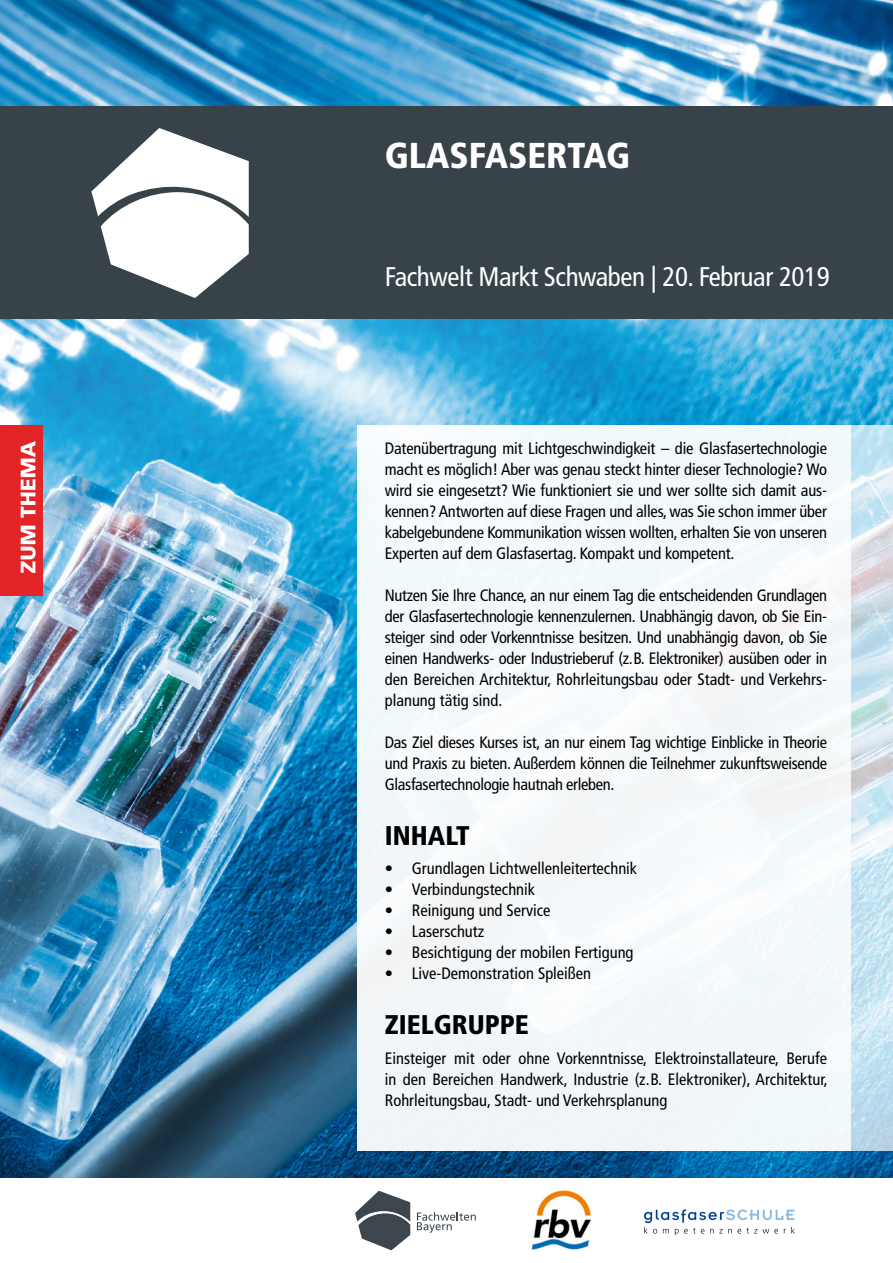
<style>
.page{position:relative;width:893px;height:1263px;background:#fff}
.page>*{position:absolute;margin:0;border:0;box-sizing:border-box;transform-origin:0 0}
.t1{font:900 condensed 36px "Frutiger";color:#fff}
.t2{font:condensed 27px "Frutiger";letter-spacing:-.015em;color:#fff}
.t3{font:900 condensed 27px "Frutiger";color:#000}
.t4{font:condensed 16.5px/21px "Frutiger";color:#000;text-align:justify}
</style>
<div class="page">
<img style="left:0;top:0;width:893px;height:1178px">
<svg style="left:850px;top:425px;width:43px;height:725px;background:#cde3ee"></svg>
<div style="left:357px;top:425px;width:493px;height:725px;background:#f2f8fb"></div>
<div style="left:0;top:425px;width:43px;height:170px;background:#e42528"></div>
<svg style="left:21px;top:441px;width:15px;height:132px"></svg>
<div style="left:0;top:106px;width:893px;height:213px;background:#384249"></div>
<svg style="left:417px;top:1212px;width:59px;height:21px"></svg>
<svg style="left:355px;top:1191px;width:55px;height:59px"></svg>
<img style="left:531px;top:1190px;width:60px;height:60px">
<svg style="left:644px;top:1209px;width:151px;height:26px"></svg>
<svg style="left:91px;top:128px;width:158px;height:170px"></svg>
<h1 class="t1" style="left:385px;top:134px;width:243px">GLASFASERTAG</h1>
<h2 class="t2" style="left:385px;top:260px;width:446px">Fachwelt Markt Schwaben | 20. Februar 2019</h2>
<p class="t4" style="left:385px;top:437px;width:444px">Datenübertragung mit Lichtgeschwindigkeit – die Glasfasertechnologie macht es möglich! Aber was genau steckt hinter dieser Technologie? Wo wird sie eingesetzt? Wie funktioniert sie und wer sollte sich damit aus&shy;kennen? Antworten auf diese Fragen und alles, was Sie schon immer über kabelgebundene Kommunikation wissen wollten, erhalten Sie von unseren Experten auf dem Glasfasertag. Kompakt und kompetent.</p>
<p class="t4" style="left:385px;top:584px;width:444px">Nutzen Sie Ihre Chance, an nur einem Tag die entscheidenden Grundlagen der Glasfasertechnologie kennenzulernen. Unabhängig davon, ob Sie Ein&shy;steiger sind oder Vorkenntnisse besitzen. Und unabhängig davon, ob Sie einen Handwerks- oder Industrieberuf (z.B. Elektroniker) ausüben oder in den Bereichen Architektur, Rohrleitungsbau oder Stadt- und Verkehrs&shy;planung tätig sind.</p>
<p class="t4" style="left:385px;top:731px;width:444px">Das Ziel dieses Kurses ist, an nur einem Tag wichtige Einblicke in Theorie und Praxis zu bieten. Außerdem können die Teilnehmer zukunftsweisende Glasfasertechnologie hautnah erleben.</p>
<h2 class="t3" style="left:385px;top:819px;width:58px">INHALT</h2>
<p class="t4" style="left:385px;top:858px;width:254px">• Grundlagen Lichtwellenleitertechnik</p>
<p class="t4" style="left:385px;top:879px;width:152px">• Verbindungstechnik</p>
<p class="t4" style="left:385px;top:900px;width:167px">• Reinigung und Service</p>
<p class="t4" style="left:385px;top:921px;width:101px">• Laserschutz</p>
<p class="t4" style="left:385px;top:942px;width:250px">• Besichtigung der mobilen Fertigung</p>
<p class="t4" style="left:385px;top:963px;width:208px">• Live-Demonstration Spleißen</p>
<h2 class="t3" style="left:385px;top:1008px;width:143px">ZIELGRUPPE</h2>
<p class="t4" style="left:385px;top:1047px;width:444px">Einsteiger mit oder ohne Vorkenntnisse, Elektroinstallateure, Berufe in den Bereichen Handwerk, Industrie (z.B. Elektroniker), Architektur, Rohrleitungsbau, Stadt- und Verkehrsplanung</p>
</div>
